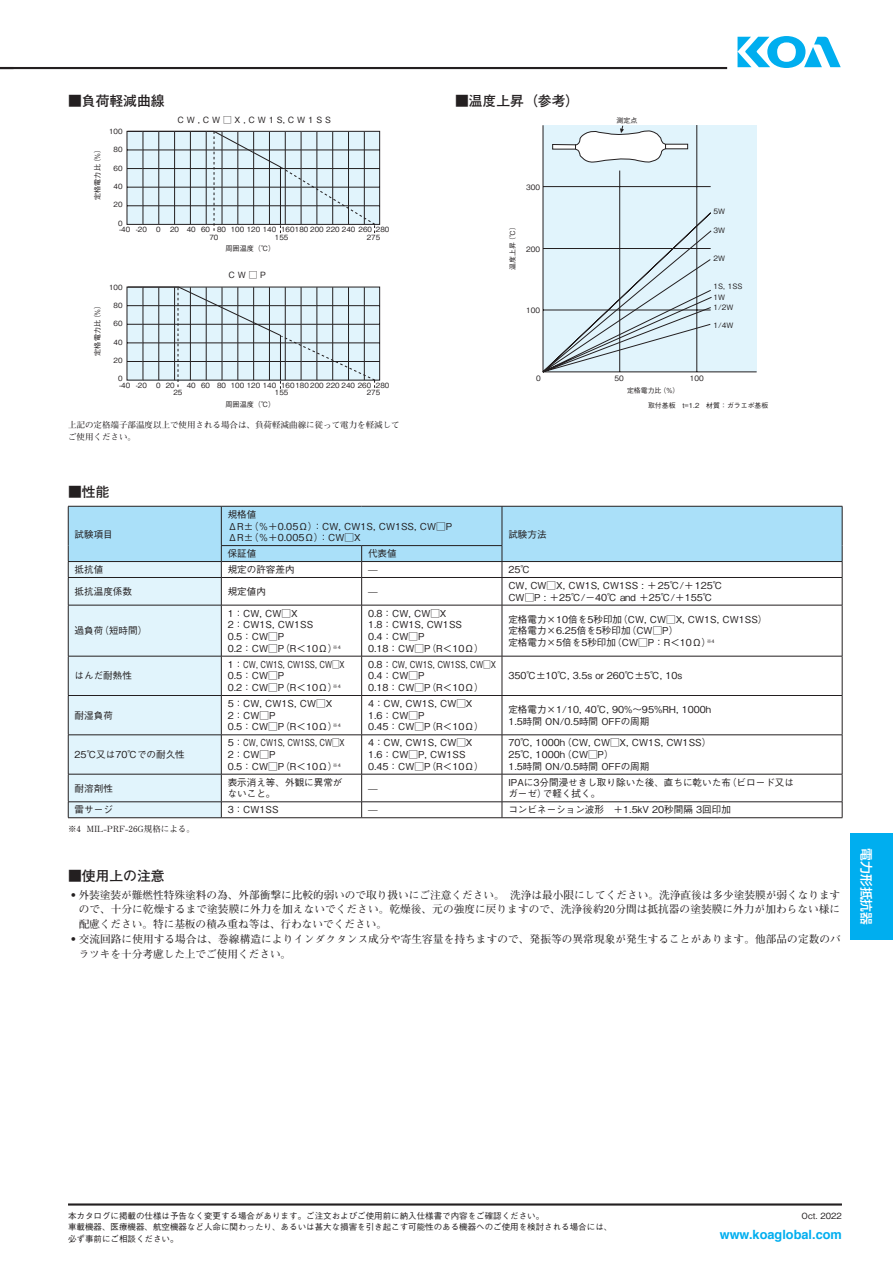
<style>
.page{position:relative;width:893px;height:1263px;background:#fff}
.page>*{position:absolute;margin:0;border:0;box-sizing:border-box;transform-origin:0 0}
.t1{font:700 13.8px "Futo Go B101 Pro";color:#231f20}
.t2{font:700 12.75px "Helvetica";color:#00aeef}
.t3{font:500 12.75px "Shin Go Pro";color:#fff}
.t4{font:700 10.65px "Futo Min A101 Pro";letter-spacing:.01em;color:#231f20}
.t5{font:500 9.6px/11.7px "Gothic BBB Pro";color:#231f20}
.t6{font:500 8.55px/10.6px "Gothic BBB Pro";color:#231f20}
.t7{font:700 8.55px/11.7px "Futo Min A101 Pro";color:#231f20}
.t8{font:8.55px "Gothic BBB Pro Medium 90 pv RKSJ H";color:#231f20}
.t9{font:7.35px/11.1px "Gothic BBB Pro Medium 90 pv RKSJ H";color:#231f20}
.t10{font:7.2px/6.8px "Gothic BBB Pro Medium 90 pv RKSJ H";color:#231f20}
.t11{font:6.9px "Gothic BBB Pro Medium 90 pv RKSJ H";color:#231f20}
.s1{font-family:"Shin Go Pro";font-weight:900}
</style>
<div class="page">
<hr style="left:0;top:67px;width:727px;height:2px;background:#231f20">
<svg style="left:126px;top:130px;width:254px;height:103px;background:#cad8df"></svg>
<svg style="left:126px;top:286px;width:254px;height:103px;background:#cad8de"></svg>
<svg style="left:543px;top:125px;width:214px;height:247px;background:#deeef5"></svg>
<svg style="left:542px;top:211px;width:171px;height:162px;background:#d1e2e9"></svg>
<div style="left:850px;top:833px;width:43px;height:107px;background:#00aeef"></div>
<svg style="left:68px;top:506px;width:775px;height:312px"></svg>
<hr style="left:68px;top:817px;width:153px;height:1px;background:#231f20">
<hr style="left:221px;top:817px;width:141px;height:1px;background:#231f20">
<hr style="left:362px;top:817px;width:140px;height:1px;background:#231f20">
<hr style="left:502px;top:817px;width:340px;height:1px;background:#231f20">
<div style="left:767px;top:36px;width:38px;height:32px;background:#00aeef;border-radius:50%"></div>
<svg style="left:737px;top:37px;width:33px;height:30px"></svg>
<div style="left:777px;top:42px;width:19px;height:20px;background:#fff;border-radius:50%"></div>
<svg style="left:804px;top:37px;width:37px;height:30px"></svg>
<hr style="left:68px;top:1203px;width:774px;height:2px;background:#231f20">
<h1 class="t1" style="left:68px;top:89px;width:112px">■負荷軽減曲線　</h1>
<p class="t10" style="left:109px;top:127px;width:15px">100</p>
<p class="t10" style="left:114px;top:145px;width:10px">80</p>
<p class="t10" style="left:114px;top:164px;width:10px">60</p>
<p class="t10" style="left:114px;top:182px;width:10px">40</p>
<p class="t10" style="left:114px;top:200px;width:10px">20</p>
<p class="t10" style="left:118px;top:219px;width:30px">0<br>-40 -20</p>
<p class="t10" style="left:156px;top:225px;width:6px">0</p>
<p class="t10" style="left:209px;top:225px;width:164px;line-height:7.2px;text-indent:-39px">20 40 60 80 100 120 140 160180 200 220 240 260<br>70</p>
<p class="t8" style="left:178px;top:112px;width:155px">C W , C W □ X , C W 1 S, C W 1 S S</p>
<p class="t10" style="left:93px;top:200px;width:56px;rotate:-90deg">定格電力比（％）</p>
<p class="t10" style="left:376px;top:225px;width:15px">280</p>
<p class="t10" style="left:275px;top:233px;width:15px">155</p>
<p class="t10" style="left:367px;top:233px;width:15px">275</p>
<p class="t10" style="left:225px;top:244px;width:51px">周囲温度（℃）</p>
<p class="t10" style="left:93px;top:356px;width:56px;rotate:-90deg">定格電力比（％）</p>
<p class="t8" style="left:228px;top:268px;width:39px">C W □ P</p>
<p class="t10" style="left:109px;top:283px;width:15px">100</p>
<p class="t10" style="left:114px;top:301px;width:10px">80</p>
<p class="t10" style="left:114px;top:319px;width:10px">60</p>
<p class="t10" style="left:114px;top:338px;width:10px">40</p>
<p class="t10" style="left:114px;top:356px;width:10px">20</p>
<p class="t10" style="left:118px;top:374px;width:30px">0<br>-40 -20</p>
<p class="t10" style="left:156px;top:381px;width:20px">0 20</p>
<p class="t10" style="left:187px;top:381px;width:186px">40 60 80 100 120 140 160180 200 220 240 260</p>
<p class="t10" style="left:173px;top:388px;width:10px">25</p>
<p class="t10" style="left:275px;top:388px;width:15px">155</p>
<p class="t10" style="left:367px;top:388px;width:15px">275</p>
<p class="t10" style="left:376px;top:381px;width:15px">280</p>
<p class="t10" style="left:225px;top:400px;width:51px">周囲温度（℃）</p>
<p class="t7" style="left:68px;top:418px;width:333px">上記の定格端子部温度以上で使用される場合は、負荷軽減曲線に従って電力を軽減してご使用ください。</p>
<h1 class="t1" style="left:68px;top:481px;width:57px">■性能　</h1>
<h1 class="t1" style="left:455px;top:89px;width:126px">■温度上昇（参考）</h1>
<p class="t11" style="left:617px;top:115px;width:22px">測定点</p>
<p class="t9" style="left:526px;top:181px;width:15px">300</p>
<p class="t11" style="left:507px;top:270px;width:48px;rotate:-90deg">温度上昇（℃）</p>
<p class="t9" style="left:526px;top:242px;width:15px">200</p>
<p class="t9" style="left:526px;top:304px;width:15px">100</p>
<p class="t9" style="left:714px;top:205px;width:13px">5W</p>
<p class="t9" style="left:714px;top:224px;width:13px">3W</p>
<p class="t9" style="left:714px;top:252px;width:13px">2W</p>
<p class="t9" style="left:714px;top:280px;width:30px">1S, 1SS<br>1W</p>
<p class="t9" style="left:714px;top:301px;width:21px">1/2W</p>
<p class="t9" style="left:714px;top:318px;width:21px">1/4W</p>
<p class="t9" style="left:536px;top:372px;width:6px">0</p>
<p class="t9" style="left:614px;top:372px;width:11px">50</p>
<p class="t9" style="left:690px;top:372px;width:15px">100</p>
<p class="t11" style="left:627px;top:385px;width:54px">定格電力比（%）</p>
<p class="t11" style="left:648px;top:400px;width:122px">取付基板　t=1.2　材質：ガラエポ基板</p>
<p class="t5" style="left:75px;top:527px;width:40px">試験項目</p>
<p class="t5" style="left:228px;top:507px;width:226px">規格値　<br>ΔR±（％＋0.05Ω）：CW, CW1S, CW1SS, CW□P<br>ΔR±（％＋0.005Ω）：CW□X</p>
<p class="t5" style="left:228px;top:546px;width:40px">保証値　</p>
<p class="t5" style="left:368px;top:546px;width:40px">代表値　</p>
<p class="t5" style="left:508px;top:527px;width:40px">試験方法</p>
<p class="t5" style="left:75px;top:562px;width:30px">抵抗値</p>
<p class="t5" style="left:228px;top:562px;width:68px">規定の許容差内</p>
<p class="t5" style="left:368px;top:562px;width:11px">—</p>
<p class="t5" style="left:508px;top:562px;width:23px">25℃</p>
<p class="t5" style="left:75px;top:584px;width:59px">抵抗温度係数</p>
<p class="t5" style="left:228px;top:584px;width:40px">規定値内</p>
<p class="t5" style="left:368px;top:584px;width:11px">—</p>
<p class="t5" style="left:508px;top:578px;width:215px">CW, CW□X, CW1S, CW1SS : ＋25℃/＋125℃<br>CW□P : ＋25℃/－40℃ and ＋25℃/＋155℃</p>
<p class="t5" style="left:75px;top:624px;width:74px">過負荷（短時間）</p>
<p class="t5" style="left:228px;top:606px;width:115px">1：CW, CW□X<br>2：CW1S, CW1SS<br>0.5：CW□P<br>0.2：CW□P（R＜10Ω）<sup>※4</sup></p>
<p class="t5" style="left:368px;top:606px;width:117px">0.8：CW, CW□X<br>1.8：CW1S, CW1SS<br>0.4：CW□P<br>0.18：CW□P（R＜10Ω）</p>
<p class="t5" style="left:508px;top:612px;width:261px">定格電力×10倍を5秒印加（CW, CW□X, CW1S, CW1SS）定格電力×6.25倍を5秒印加（CW□P）<br>定格電力×5倍を5秒印加（CW□P：R＜10Ω）<sup>※4</sup></p>
<p class="t5" style="left:75px;top:669px;width:59px">はんだ耐熱性</p>
<p class="t5" style="left:228px;top:657px;width:118px">1：CW, CW1S, CW1SS, CW□X<br>0.5：CW□P<br>0.2：CW□P（R＜10Ω）<sup>※4</sup></p>
<p class="t5" style="left:368px;top:657px;width:130px">0.8：CW, CW1S, CW1SS, CW□X<br>0.4：CW□P<br>0.18：CW□P（R＜10Ω）</p>
<p class="t5" style="left:508px;top:669px;width:175px">350℃±10℃, 3.5s or 260℃±5℃, 10s</p>
<p class="t5" style="left:75px;top:708px;width:40px">耐湿負荷</p>
<p class="t5" style="left:228px;top:696px;width:115px">5：CW, CW1S, CW□X<br>2：CW□P<br>0.5：CW□P（R＜10Ω）<sup>※4</sup></p>
<p class="t5" style="left:368px;top:696px;width:117px">4：CW, CW1S, CW□X<br>1.6：CW□P<br>0.45：CW□P（R＜10Ω）</p>
<p class="t5" style="left:508px;top:702px;width:204px">定格電力×1/10, 40℃, 90%～95%RH, 1000h<br>1.5時間 ON/0.5時間 OFFの周期</p>
<p class="t5" style="left:75px;top:747px;width:112px">25℃又は70℃での耐久性</p>
<p class="t5" style="left:228px;top:736px;width:118px">5：CW, CW1S, CW1SS, CW□X<br>2：CW□P<br>0.5：CW□P（R＜10Ω）<sup>※4</sup></p>
<p class="t5" style="left:368px;top:736px;width:117px">4：CW, CW1S, CW□X<br>1.6：CW□P, CW1SS<br>0.45：CW□P（R＜10Ω）</p>
<p class="t5" style="left:508px;top:736px;width:204px">70℃, 1000h（CW, CW□X, CW1S, CW1SS）<br>25℃, 1000h（CW□P）<br>1.5時間 ON/0.5時間 OFFの周期</p>
<p class="t5" style="left:75px;top:781px;width:40px">耐溶剤性</p>
<p class="t5" style="left:228px;top:775px;width:116px">表示消え等、外観に異常がないこと。</p>
<p class="t5" style="left:368px;top:781px;width:11px">—</p>
<p class="t5" style="left:508px;top:775px;width:287px">IPAに3分間浸せきし取り除いた後、直ちに乾いた布（ビロード又はガーゼ）で軽く拭く。</p>
<p class="t5" style="left:75px;top:803px;width:40px">雷サージ</p>
<p class="t5" style="left:228px;top:803px;width:53px">3：CW1SS</p>
<p class="t5" style="left:368px;top:803px;width:11px">—</p>
<p class="t5" style="left:508px;top:803px;width:224px">コンビネーション波形　＋1.5kV 20秒間隔 3回印加</p>
<p class="t7" style="left:68px;top:822px;width:128px">※4 MIL-PRF-26G規格による。</p>
<h1 class="t1" style="left:68px;top:865px;width:112px">■使用上の注意　</h1>
<p class="t4" style="left:68px;top:886px;width:774px"><span class="s1">・</span> 外装塗装が難燃性特殊塗料の為、外部衝撃に比較的弱いので取り扱いにご注意ください。 洗浄は最小限にしてください。洗浄直後は多少塗装膜が弱くなります</p>
<p class="t4" style="left:79px;top:901px;width:763px">ので、十分に乾燥するまで塗装膜に外力を加えないでください。乾燥後、元の強度に戻りますので、洗浄後約20分間は抵抗器の塗装膜に外力が加わらない様に</p>
<p class="t4" style="left:79px;top:916px;width:310px">配慮ください。特に基板の積み重ね等は、行わないでください。</p>
<p class="t4" style="left:68px;top:931px;width:774px"><span class="s1">・</span> 交流回路に使用する場合は、巻線構造によりインダクタンス成分や寄生容量を持ちますので、発振等の異常現象が発生することがあります。他部品の定数のバ</p>
<p class="t4" style="left:79px;top:946px;width:214px">ラツキを十分考慮した上でご使用ください。</p>
<h2 class="t3" style="left:877px;top:848px;width:78px;rotate:90deg">電力形抵抗器</h2>
<p class="t6" style="left:68px;top:1210px;width:546px">本カタログに掲載の仕様は予告なく変更する場合があります。ご注文およびご使用前に納入仕様書で内容をご確認ください。<br>車載機器、医療機器、航空機器など人命に関わったり、あるいは甚大な損害を引き起こす可能性のある機器へのご使用を検討される場合には、</p>
<p class="t6" style="left:68px;top:1232px;width:112px">必ず事前にご相談ください。</p>
<h2 class="t2" style="left:720px;top:1224px;width:124px">www.koaglobal.com</h2>
<p class="t6" style="left:802px;top:1210px;width:42px">Oct. 2022</p>
<p class="t6" style="left:837px;top:1210px;width:7px">0</p>
</div>
